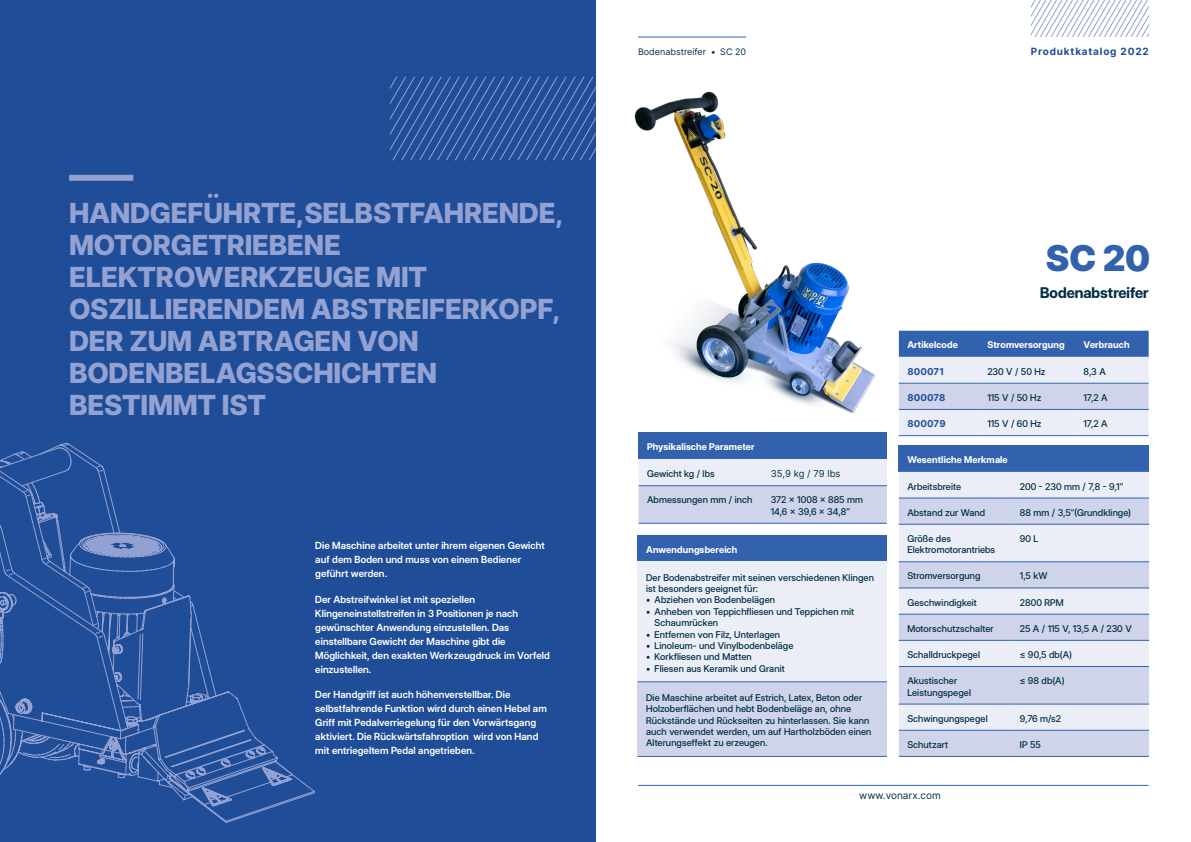
<style>
.page{position:relative;width:1191px;height:842px;background:#fff}
.page>*{position:absolute;margin:0;border:0;box-sizing:border-box;transform-origin:0 0}
.t1{font:900 36px "Inter Display";color:#3262ae}
.t2{font:800 28px/32px "Inter Display";letter-spacing:.015em;color:#93a2d2}
.t3{font:700 15px "Inter Display";color:#002f46}
.Body{font:600 10px/14px "Inter Display";letter-spacing:.01em;color:#fff}
.t4{font:700 10px "Inter";letter-spacing:.08em;color:#1f4d98}
.t5{font:10px "Inter";color:#002f46}
.Body-2{font:500 9.5px/11.4px "Inter Display";letter-spacing:.01em;color:#002f46}
.Header-table{font:700 9.5px "Inter Display";letter-spacing:.015em;color:#fff}
.Body-3{font:700 9.5px "Inter";letter-spacing:.01em;color:#1f4d98}
.Body-4{font:9.5px "Inter";color:#002f46}
.t6{font:9px "Inter";color:#002f46}
</style>
<div class="page">
<hr style="left:638px;top:785px;width:510px;height:1px;background:#3262ae">
<hr style="left:638px;top:37px;width:108px;height:1px;background:#3262ae">
<svg style="left:1031px;top:0;width:117px;height:36px"></svg>
<div style="left:0;top:0;width:595px;height:842px;background:#1f4d98"></div>
<svg style="left:391px;top:77px;width:197px;height:83px"></svg>
<img style="left:588px;top:68px;width:348px;height:363px">
<div style="left:899px;top:446px;width:250px;height:26px;background:#3262ae"></div>
<div style="left:899px;top:472px;width:250px;height:26px;background:#eceef7"></div>
<svg style="left:899px;top:499px;width:250px;height:257px;background:#dadeef"></svg>
<hr style="left:899px;top:498px;width:112px;height:1px;background:#3262ae">
<hr style="left:1011px;top:498px;width:138px;height:1px;background:#3262ae">
<hr style="left:899px;top:524px;width:112px;height:1px;background:#3262ae">
<hr style="left:899px;top:562px;width:112px;height:1px;background:#3262ae">
<hr style="left:1011px;top:524px;width:138px;height:1px;background:#3262ae">
<hr style="left:1011px;top:562px;width:138px;height:1px;background:#3262ae">
<hr style="left:899px;top:588px;width:112px;height:1px;background:#3262ae">
<hr style="left:1011px;top:588px;width:138px;height:1px;background:#3262ae">
<hr style="left:899px;top:614px;width:112px;height:1px;background:#3262ae">
<hr style="left:1011px;top:614px;width:138px;height:1px;background:#3262ae">
<hr style="left:899px;top:640px;width:112px;height:1px;background:#3262ae">
<hr style="left:1011px;top:640px;width:138px;height:1px;background:#3262ae">
<hr style="left:899px;top:756px;width:112px;height:1px;background:#3262ae">
<hr style="left:1011px;top:756px;width:138px;height:1px;background:#3262ae">
<hr style="left:899px;top:666px;width:112px;height:1px;background:#3262ae">
<hr style="left:1011px;top:666px;width:138px;height:1px;background:#3262ae">
<hr style="left:899px;top:704px;width:112px;height:1px;background:#3262ae">
<hr style="left:1011px;top:704px;width:138px;height:1px;background:#3262ae">
<hr style="left:899px;top:730px;width:112px;height:1px;background:#3262ae">
<hr style="left:1011px;top:730px;width:138px;height:1px;background:#3262ae">
<svg style="left:899px;top:331px;width:249px;height:104px;background:#b5c3e1"></svg>
<hr style="left:899px;top:383px;width:80px;height:1px;background:#3262ae">
<hr style="left:899px;top:409px;width:80px;height:1px;background:#3262ae">
<hr style="left:979px;top:383px;width:96px;height:1px;background:#3262ae">
<hr style="left:1075px;top:383px;width:73px;height:1px;background:#3262ae">
<hr style="left:979px;top:409px;width:96px;height:1px;background:#3262ae">
<hr style="left:1075px;top:409px;width:73px;height:1px;background:#3262ae">
<hr style="left:979px;top:435px;width:96px;height:1px;background:#3262ae">
<hr style="left:1075px;top:435px;width:73px;height:1px;background:#3262ae">
<hr style="left:899px;top:435px;width:80px;height:1px;background:#3262ae">
<div style="left:638px;top:433px;width:249px;height:26px;background:#3262ae"></div>
<svg style="left:638px;top:459px;width:249px;height:64px;background:#dadeef"></svg>
<hr style="left:638px;top:485px;width:124px;height:1px;background:#3262ae">
<hr style="left:762px;top:485px;width:125px;height:1px;background:#3262ae">
<hr style="left:762px;top:523px;width:125px;height:1px;background:#3262ae">
<hr style="left:638px;top:523px;width:124px;height:1px;background:#3262ae">
<div style="left:637px;top:535px;width:250px;height:27px;background:#3262ae"></div>
<div style="left:637px;top:562px;width:250px;height:120px;background:#eceef7"></div>
<div style="left:637px;top:682px;width:250px;height:74px;background:#cfd4ea"></div>
<hr style="left:637px;top:682px;width:250px;height:1px;background:#3262ae">
<hr style="left:637px;top:756px;width:250px;height:1px;background:#3262ae">
<svg style="left:204px;top:773px;width:111px;height:50px"></svg>
<svg style="left:0;top:174px;width:292px;height:632px"></svg>
<h3 class="t2" style="left:69px;top:197px;width:495px">HANDGEFÜHRTE, SELBSTFAHRENDE,<br>MOTORGETRIEBENE<br>ELEKTROWERKZEUGE MIT<br>OSZILLIERENDEM ABSTREIFERKOPF,<br>DER ZUM ABTRAGEN VON<br>BODENBELAGSSCHICHTEN<br>BESTIMMT IST</h3>
<p class="Body" style="left:315px;top:539px;width:231px">Die Maschine arbeitet unter ihrem eigenen Gewicht auf dem Boden und muss von einem Bediener geführt werden.</p>
<p class="Body" style="left:315px;top:592px;width:236px">Der Abstreifwinkel ist mit speziellen Klingeneinstellstreifen in 3 Positionen je nach gewünschter Anwendung einzustellen. Das einstellbare Gewicht der Maschine gibt die Möglichkeit, den exakten Werkzeugdruck im Vorfeld einzustellen.</p>
<p class="Body" style="left:315px;top:687px;width:233px">Der Handgriff ist auch höhenverstellbar. Die selbstfahrende Funktion wird durch einen Hebel am Griff mit Pedalverriegelung für den Vorwärtsgang aktiviert. Die Rückwärtsfahroption wird von Hand mit entriegeltem Pedal angetrieben.</p>
<p class="t6" style="left:638px;top:45px;width:110px">Bodenabstreifer • SC 20</p>
<p class="t4" style="left:1030px;top:44px;width:119px">Produktkatalog 2022</p>
<h1 class="t1" style="left:1046px;top:232px;width:105px">SC 20</h1>
<h3 class="t3" style="left:1040px;top:281px;width:110px">Bodenabstreifer</h3>
<p class="Header-table" style="left:647px;top:440px;width:109px">Physikalische Parameter</p>
<p class="Body-2" style="left:647px;top:467px;width:69px">Gewicht kg / lbs</p>
<p class="Body-4" style="left:770px;top:466px;width:71px">35,9 kg / 79 lbs</p>
<p class="Body-2" style="left:647px;top:494px;width:107px">Abmessungen mm / inch</p>
<p class="Body-2" style="left:770px;top:494px;width:94px">372 x 1008 x 885 mm</p>
<p class="Body-2" style="left:770px;top:505px;width:81px">14,6 x 39,6 x 34,8”</p>
<p class="Header-table" style="left:646px;top:543px;width:93px">Anwendungsbereich</p>
<p class="Body-2" style="left:646px;top:571px;width:229px">Der Bodenabstreifer mit seinen verschiedenen Klingen ist besonders geeignet für:</p>
<p class="Body-2" style="left:646px;top:594px;width:130px">• Abziehen von Bodenbelägen</p>
<p class="Body-2" style="left:654px;top:606px;width:201px;text-indent:-9px">• Anheben von Teppichfliesen und Teppichen mit<br>Schaumrücken</p>
<p class="Body-2" style="left:646px;top:628px;width:136px">• Entfernen von Filz, Unterlagen</p>
<p class="Body-2" style="left:646px;top:640px;width:149px">• Linoleum- und Vinylbodenbeläge</p>
<p class="Body-2" style="left:646px;top:651px;width:107px">• Korkfliesen und Matten</p>
<p class="Body-2" style="left:646px;top:663px;width:140px">• Fliesen aus Keramik und Granit</p>
<p class="Body-2" style="left:646px;top:692px;width:227px">Die Maschine arbeitet auf Estrich, Latex, Beton oder Holzoberflächen und hebt Bodenbeläge an, ohne Rückstände und Rückseiten zu hinterlassen. Sie kann auch verwendet werden, um auf Hartholzböden einen Alterungseffekt zu erzeugen.</p>
<p class="Header-table" style="left:907px;top:338px;width:52px">Artikelcode</p>
<p class="Header-table" style="left:987px;top:338px;width:79px">Stromversorgung</p>
<p class="Header-table" style="left:1083px;top:338px;width:48px">Verbrauch</p>
<p class="Body-3" style="left:907px;top:364px;width:38px">800071</p>
<p class="Body-2" style="left:987px;top:365px;width:60px">230 V / 50 Hz</p>
<p class="Body-2" style="left:1083px;top:365px;width:24px">8,3 A</p>
<p class="Body-3" style="left:907px;top:391px;width:40px">800078</p>
<p class="Body-2" style="left:987px;top:392px;width:55px">115 V / 50 Hz</p>
<p class="Body-2" style="left:1083px;top:392px;width:26px">17,2 A</p>
<p class="Body-3" style="left:907px;top:417px;width:40px">800079</p>
<p class="Body-2" style="left:987px;top:418px;width:56px">115 V / 60 Hz</p>
<p class="Body-2" style="left:1083px;top:418px;width:26px">17,2 A</p>
<p class="Header-table" style="left:907px;top:453px;width:102px">Wesentliche Merkmale</p>
<p class="Body-2" style="left:907px;top:480px;width:55px">Arbeitsbreite</p>
<p class="Body-2" style="left:1020px;top:480px;width:105px">200 - 230 mm / 7,8 - 9,1”</p>
<p class="Body-2" style="left:907px;top:506px;width:79px">Abstand zur Wand</p>
<p class="Body-2" style="left:1020px;top:506px;width:113px">88 mm / 3,5”(Grundklinge)</p>
<p class="Body-2" style="left:907px;top:533px;width:89px">Größe des<br>Elektromotorantriebs</p>
<p class="Body-2" style="left:1020px;top:533px;width:20px">90 L</p>
<p class="Body-2" style="left:907px;top:570px;width:75px">Stromversorgung</p>
<p class="Body-2" style="left:1020px;top:570px;width:29px">1,5 kW</p>
<p class="Body-2" style="left:907px;top:596px;width:71px">Geschwindigkeit</p>
<p class="Body-2" style="left:1020px;top:596px;width:45px">2800 RPM</p>
<p class="Body-2" style="left:907px;top:622px;width:88px">Motorschutzschalter</p>
<p class="Body-2" style="left:1020px;top:622px;width:113px">25 A / 115 V, 13,5 A / 230 V</p>
<p class="Body-2" style="left:907px;top:649px;width:74px">Schalldruckpegel</p>
<p class="Body-2" style="left:1020px;top:649px;width:54px">≤ 90,5 db(A)</p>
<p class="Body-2" style="left:907px;top:675px;width:65px">Akustischer<br>Leistungspegel</p>
<p class="Body-2" style="left:1020px;top:675px;width:46px">≤ 98 db(A)</p>
<p class="Body-2" style="left:907px;top:712px;width:82px">Schwingungspegel</p>
<p class="Body-2" style="left:1020px;top:712px;width:43px">9,76 m/s2</p>
<p class="Body-2" style="left:907px;top:739px;width:42px">Schutzart</p>
<p class="Body-2" style="left:1020px;top:739px;width:22px">IP 55</p>
<p class="t5" style="left:859px;top:788px;width:83px">www.vonarx.com</p>
</div>
